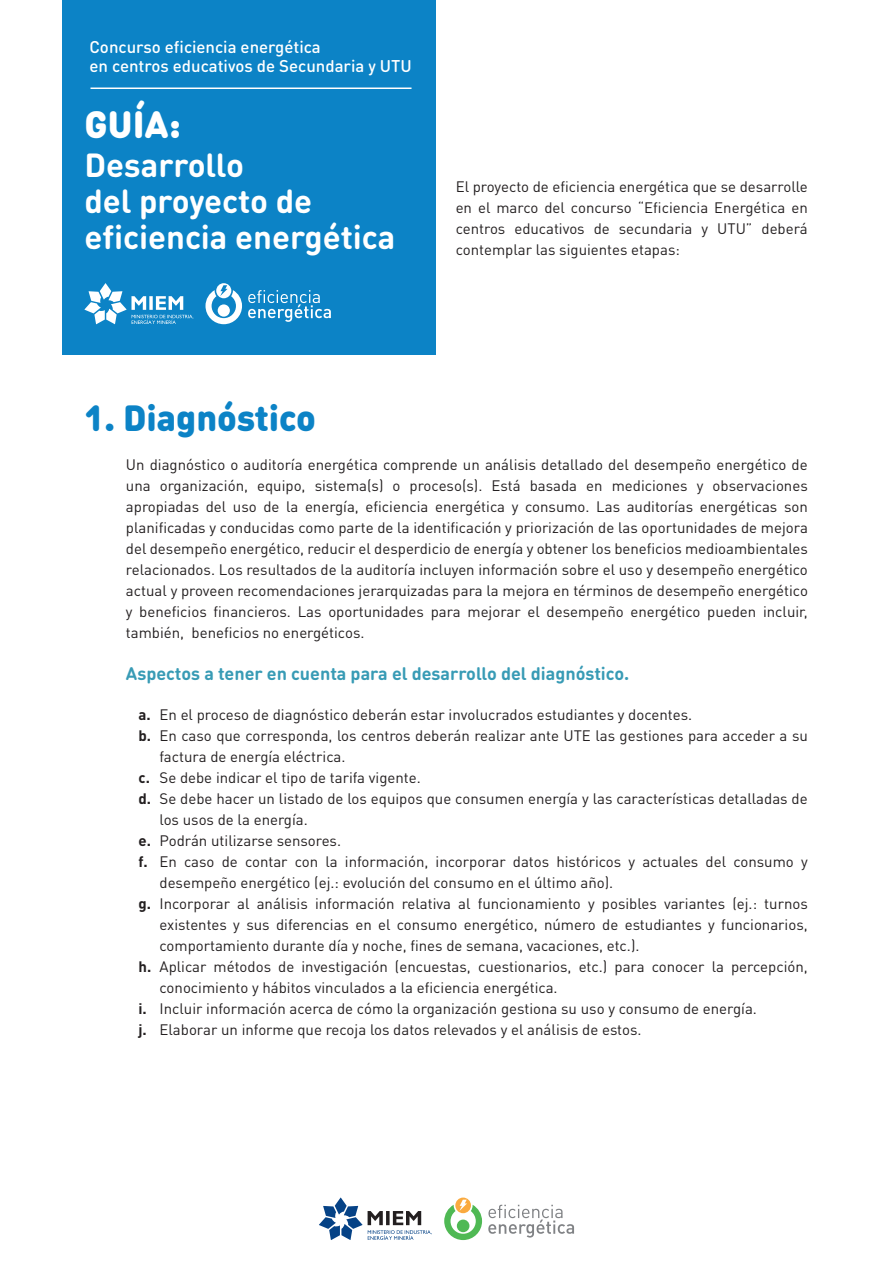
<style>
.page{position:relative;width:893px;height:1263px;background:#fff}
.page>*{position:absolute;margin:0;border:0;box-sizing:border-box;transform-origin:0 0}
.t1{font:900 37.5px "DIN Round Pro";color:#fff}
.t2{font:900 36px "DIN Round Pro";color:#0c83c6}
.t3{font:700 33px/36px "DIN Round Pro";color:#fff}
.t4{font:700 18px "DIN Round Pro";color:#389bb5}
.t5{font:500 16.8px/19.5px "DIN Round Pro";color:#fff}
.t6{font:15px/21px "DIN Pro";color:#231f20;text-align:justify}
.t7{font:700 15px/21px "DIN Pro";color:#231f20}
</style>
<div class="page">
<div style="left:62px;top:0;width:374px;height:354px;background:#0c83c6"></div>
<svg style="left:205px;top:283px;width:37px;height:41px"></svg>
<svg style="left:248px;top:290px;width:83px;height:32px"></svg>
<svg style="left:84px;top:283px;width:109px;height:41px"></svg>
<svg style="left:455px;top:1197px;width:16px;height:16px"></svg>
<svg style="left:444px;top:1200px;width:38px;height:40px"></svg>
<svg style="left:488px;top:1205px;width:86px;height:32px"></svg>
<svg style="left:319px;top:1197px;width:43px;height:43px"></svg>
<svg style="left:368px;top:1211px;width:64px;height:29px"></svg>
<hr style="left:91px;top:88px;width:321px;height:1px;background:#fff">
<p class="t5" style="left:89px;top:36px;width:324px">Concurso eficiencia energética<br>en centros educativos de Secundaria y UTU</p>
<h1 class="t1" style="left:85px;top:96px;width:98px">GUÍA:</h1>
<h3 class="t3" style="left:85px;top:145px;width:312px">Desarrollo<br>del proyecto de eficiencia energética</h3>
<p class="t6" style="left:456px;top:175px;width:354px">El proyecto de eficiencia energética que se desarrolle en el marco del concurso “Eficiencia Energética en centros educativos de secundaria y UTU” deberá contemplar las siguientes etapas:</p>
<h2 class="t2" style="left:85px;top:390px;width:233px">1. Diagnóstico</h2>
<p class="t6" style="left:126px;top:453px;width:683px">Un diagnóstico o auditoría energética comprende un análisis detallado del desempeño energético de una organización, equipo, sistema(s) o proceso(s). Está basada en mediciones y observaciones apropiadas del uso de la energía, eficiencia energética y consumo. Las auditorías energéticas son planificadas y conducidas como parte de la identificación y priorización de las oportunidades de mejora del desempeño energético, reducir el desperdicio de energía y obtener los beneficios medioambientales relacionados. Los resultados de la auditoría incluyen información sobre el uso y desempeño energético actual y proveen recomendaciones jerarquizadas para la mejora en términos de desempeño energético y beneficios financieros. Las oportunidades para mejorar el desempeño energético pueden incluir, también, beneficios no energéticos.</p>
<p class="t4" style="left:126px;top:661px;width:505px">Aspectos a tener en cuenta para el desarrollo del diagnóstico.</p>
<p class="t7" style="left:139px;top:703px;width:14px">a. b.</p>
<p class="t7" style="left:139px;top:766px;width:14px">c. d.</p>
<p class="t7" style="left:139px;top:829px;width:14px">e. f.</p>
<p class="t7" style="left:139px;top:892px;width:14px">g.</p>
<p class="t7" style="left:139px;top:955px;width:14px">h.</p>
<p class="t7" style="left:139px;top:997px;width:10px">i. j.</p>
<p class="t6" style="left:160px;top:703px;width:650px;text-align:left">En el proceso de diagnóstico deberán estar involucrados estudiantes y docentes.<br>En caso que corresponda, los centros deberán realizar ante UTE las gestiones para acceder a su factura de energía eléctrica.<br>Se debe indicar el tipo de tarifa vigente.<br>Se debe hacer un listado de los equipos que consumen energía y las características detalladas de los usos de la energía.<br>Podrán utilizarse sensores.<br>En caso de contar con la información, incorporar datos históricos y actuales del consumo y desempeño energético (ej.: evolución del consumo en el último año).<br>Incorporar al análisis información relativa al funcionamiento y posibles variantes (ej.: turnos existentes y sus diferencias en el consumo energético, número de estudiantes y funcionarios, comportamiento durante día y noche, fines de semana, vacaciones, etc.).<br>Aplicar métodos de investigación (encuestas, cuestionarios, etc.) para conocer la percepción, conocimiento y hábitos vinculados a la eficiencia energética.<br>Incluir información acerca de cómo la organización gestiona su uso y consumo de energía.<br>Elaborar un informe que recoja los datos relevados y el análisis de estos.</p>
</div>
